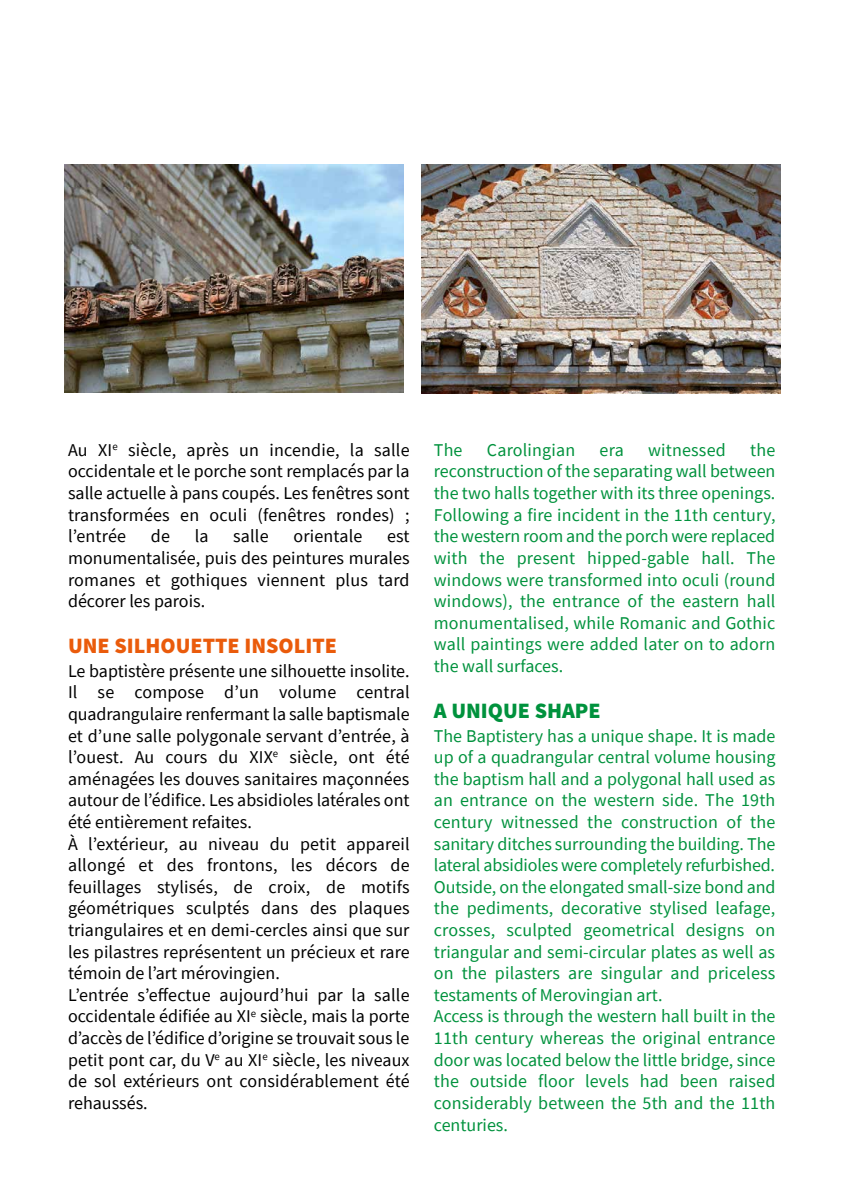
<style>
.page{position:relative;width:842px;height:1191px;background:#fff}
.page>*{position:absolute;margin:0;border:0;box-sizing:border-box;transform-origin:0 0}
.t1{font:900 22px "Source Sans Pro";color:#ea5b0b}
.t2{font:900 22px "Source Sans Pro";color:#00923d}
.t3{font:18px/21.6px "Source Sans Pro";color:#00923d;text-align:justify}
.t4{font:18px/21.6px "Source Sans Pro";letter-spacing:.005em;color:#000;text-align:justify}
</style>
<div class="page">
<img style="left:64px;top:164px;width:340px;height:229px">
<img style="left:421px;top:165px;width:359px;height:228px">
<p class="t4" style="left:68px;top:439px;width:343px">Au XI<sup>e</sup> siècle, après un incendie, la salle occidentale et le porche sont remplacés par la salle actuelle à pans coupés. Les fenêtres sont transformées en oculi (fenêtres rondes) ; l’entrée</p>
<p class="t4" style="left:151px;top:525px;width:21px">de</p>
<p class="t4" style="left:195px;top:525px;width:15px">la</p>
<p class="t4" style="left:233px;top:525px;width:37px">salle</p>
<p class="t4" style="left:293px;top:525px;width:70px">orientale</p>
<p class="t4" style="left:68px;top:525px;width:343px;text-indent:319px">est monumentalisée, puis des peintures murales romanes et gothiques viennent plus tard décorer les parois.</p>
<p class="t1" style="left:68px;top:631px;width:270px">UNE SILHOUETTE INSOLITE</p>
<p class="t4" style="left:68px;top:660px;width:343px;text-align:left">Le baptistère présente une silhouette insolite.<br>Il se compose d’un volume central quadrangulaire renfermant la salle baptismale et d’une salle polygonale servant d’entrée, à l’ouest. Au cours du XIX<sup>e</sup> siècle, ont été aménagées les douves sanitaires maçonnées autour de l’édifice. Les absidioles latérales ont été entièrement refaites.<br>À l’extérieur, au niveau du petit appareil allongé et des frontons, les décors de feuillages stylisés, de croix, de motifs géométriques sculptés dans des plaques triangulaires et en demi-cercles ainsi que sur les pilastres représentent un précieux et rare témoin de l’art mérovingien.<br>L’entrée s’effectue aujourd’hui par la salle occidentale édifiée au XI<sup>e</sup> siècle, mais la porte d’accès de l’édifice d’origine se trouvait sous le petit pont car, du V<sup>e</sup> au XI<sup>e</sup> siècle, les niveaux de sol extérieurs ont considérablement été rehaussés.</p>
<p class="t3" style="left:434px;top:439px;width:343px;text-indent:316px">the reconstruction of the separating wall between the two halls together with its three openings.<br>Following a fire incident in the 11th century, the western room and the porch were replaced with the present hipped-gable hall. The windows were transformed into oculi (round windows), the entrance of the eastern hall monumentalised, while Romanic and Gothic wall paintings were added later on to adorn the wall surfaces.</p>
<p class="t2" style="left:434px;top:696px;width:168px">A UNIQUE SHAPE</p>
<p class="t3" style="left:434px;top:724px;width:343px;text-align:left">The Baptistery has a unique shape. It is made up of a quadrangular central volume housing the baptism hall and a polygonal hall used as an entrance on the western side. The 19th century witnessed the construction of the sanitary ditches surrounding the building. The lateral absidioles were completely refurbished.<br>Outside, on the elongated small-size bond and the pediments, decorative stylised leafage, crosses, sculpted geometrical designs on triangular and semi-circular plates as well as on the pilasters are singular and priceless testaments of Merovingian art.<br>Access is through the western hall built in the 11th century whereas the original entrance door was located below the little bridge, since the outside floor levels had been raised considerably between the 5th and the 11th centuries.</p>
<p class="t3" style="left:434px;top:439px;width:30px">The</p>
<p class="t3" style="left:487px;top:439px;width:90px">Carolingian</p>
<p class="t3" style="left:600px;top:439px;width:26px">era</p>
<p class="t3" style="left:648px;top:439px;width:79px">witnessed</p>
</div>
